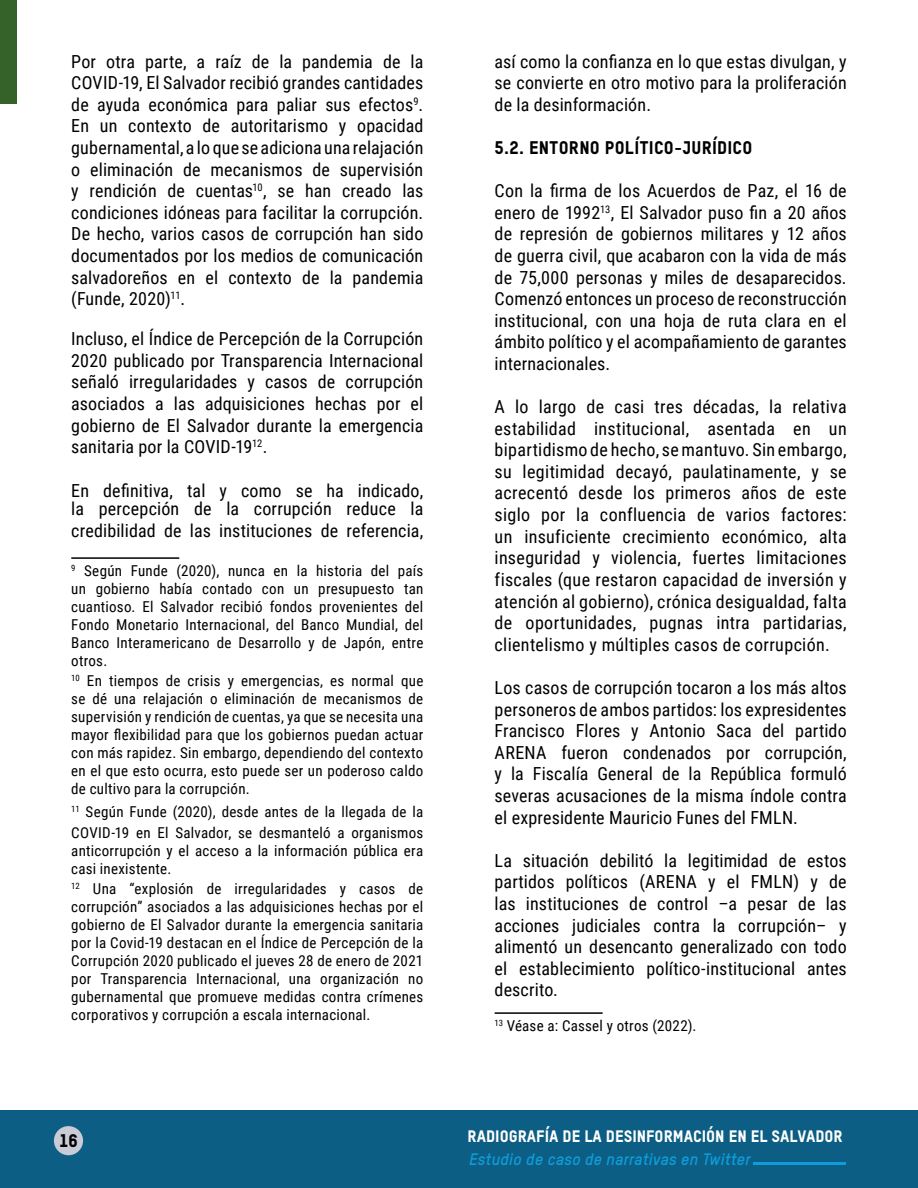
<style>
.page{position:relative;width:918px;height:1188px;background:#fff}
.page>*{position:absolute;margin:0;border:0;box-sizing:border-box;transform-origin:0 0}
.t1{font:18px/21.6px "Roboto Condensed";letter-spacing:.01em;color:#000;text-align:justify}
.t2{font:18px "Oxfam TSTARPRO Headline";letter-spacing:.015em;color:#000}
.t3{font:16.35px "Oxfam TSTARPRO Headline";color:#fff}
.t4{font:italic 700 16.35px "Oxfam TSTARPRO";color:#0f9cd8}
.t5{font:15px/18px "Roboto Condensed";letter-spacing:.02em;color:#000;text-align:justify}
</style>
<div class="page">
<div style="left:0;top:1110px;width:918px;height:78px;background:#0c5e84"></div>
<div style="left:54px;top:1126px;width:29px;height:29px;background:#c9cbd6;border-radius:50%"></div>
<hr style="left:753px;top:1162px;width:93px;height:3px;background:#0f9cd8">
<div style="left:0;top:0;width:17px;height:104px;background:#356229"></div>
<hr style="left:71px;top:557px;width:108px;height:2px;background:#000">
<hr style="left:495px;top:1012px;width:108px;height:2px;background:#000">
<p class="t1" style="left:71px;top:50px;width:354px">Por otra parte, a raíz de la pandemia de la COVID-19, El Salvador recibió grandes cantidades de ayuda económica para paliar sus efectos<sup>9</sup>.<br>En un contexto de autoritarismo y opacidad gubernamental, a lo que se adiciona una relajación o eliminación de mecanismos de supervisión y rendición de cuentas<sup>10</sup>, se han creado las condiciones idóneas para facilitar la corrupción.<br>De hecho, varios casos de corrupción han sido documentados por los medios de comunicación salvadoreños en el contexto de la pandemia (Funde, 2020)<sup>11</sup>.</p>
<p class="t1" style="left:71px;top:327px;width:354px">Incluso, el Índice de Percepción de la Corrupción 2020 publicado por Transparencia Internacional señaló irregularidades y casos de corrupción asociados a las adquisiciones hechas por el gobierno de El Salvador durante la emergencia sanitaria por la COVID-19<sup>12</sup>.</p>
<p class="t1" style="left:71px;top:480px;width:354px;line-height:18.6px">En definitiva, tal y como se ha indicado, la percepción de la corrupción reduce la</p>
<p class="t1" style="left:71px;top:519px;width:354px">credibilidad de las instituciones de referencia,</p>
<p class="t5" style="left:71px;top:561px;width:354px"><sup>9</sup> Según Funde (2020), nunca en la historia del país un gobierno había contado con un presupuesto tan cuantioso. El Salvador recibió fondos provenientes del Fondo Monetario Internacional, del Banco Mundial, del Banco Interamericano de Desarrollo y de Japón, entre otros.</p>
<p class="t5" style="left:71px;top:671px;width:354px"><sup>10</sup> En tiempos de crisis y emergencias, es normal que se dé una relajación o eliminación de mecanismos de supervisión y rendición de cuentas, ya que se necesita una mayor flexibilidad para que los gobiernos puedan actuar con más rapidez. Sin embargo, dependiendo del contexto en el que esto ocurra, esto puede ser un poderoso caldo de cultivo para la corrupción.</p>
<p class="t5" style="left:71px;top:801px;width:354px;line-height:21px"><sup>11</sup> Según Funde (2020), desde antes de la llegada de la<br>COVID-19 en El Salvador, se desmanteló a organismos</p>
<p class="t5" style="left:71px;top:841px;width:354px">anticorrupción y el acceso a la información pública era casi inexistente.</p>
<p class="t5" style="left:71px;top:880px;width:354px"><sup>12</sup> Una “explosión de irregularidades y casos de corrupción” asociados a las adquisiciones hechas por el gobierno de El Salvador durante la emergencia sanitaria por la Covid-19 destacan en el Índice de Percepción de la Corrupción 2020 publicado el jueves 28 de enero de 2021 por Transparencia Internacional, una organización no gubernamental que promueve medidas contra crímenes corporativos y corrupción a escala internacional.</p>
<p class="t2" style="left:59px;top:1129px;width:20px">16</p>
<p class="t1" style="left:495px;top:50px;width:354px">así como la confianza en lo que estas divulgan, y se convierte en otro motivo para la proliferación de la desinformación.</p>
<p class="t2" style="left:495px;top:136px;width:259px">5.2. ENTORNO POLÍTICO-JURÍDICO</p>
<p class="t1" style="left:495px;top:179px;width:354px">Con la firma de los Acuerdos de Paz, el 16 de enero de 1992<sup>13</sup>, El Salvador puso fin a 20 años de represión de gobiernos militares y 12 años de guerra civil, que acabaron con la vida de más de 75,000 personas y miles de desaparecidos.<br>Comenzó entonces un proceso de reconstrucción institucional, con una hoja de ruta clara en el ámbito político y el acompañamiento de garantes internacionales.</p>
<p class="t1" style="left:495px;top:395px;width:354px">A lo largo de casi tres décadas, la relativa estabilidad institucional, asentada en un bipartidismo de hecho, se mantuvo. Sin embargo, su legitimidad decayó, paulatinamente, y se acrecentó desde los primeros años de este siglo por la confluencia de varios factores: un insuficiente crecimiento económico, alta inseguridad y violencia, fuertes limitaciones fiscales (que restaron capacidad de inversión y atención al gobierno), crónica desigualdad, falta de oportunidades, pugnas intra partidarias, clientelismo y múltiples casos de corrupción.</p>
<p class="t1" style="left:495px;top:676px;width:354px">Los casos de corrupción tocaron a los más altos personeros de ambos partidos: los expresidentes Francisco Flores y Antonio Saca del partido ARENA fueron condenados por corrupción, y la Fiscalía General de la República formuló severas acusaciones de la misma índole contra el expresidente Mauricio Funes del FMLN.</p>
<p class="t1" style="left:495px;top:849px;width:354px">La situación debilitó la legitimidad de estos partidos políticos (ARENA y el FMLN) y de las instituciones de control –a pesar de las acciones judiciales contra la corrupción– y alimentó un desencanto generalizado con todo el establecimiento político-institucional antes descrito.</p>
<p class="t5" style="left:495px;top:1016px;width:203px"><sup>13</sup> Véase a: Cassel y otros (2022).</p>
<p class="t3" style="left:468px;top:1126px;width:377px">RADIOGRAFÍA DE LA DESINFORMACIÓN EN EL SALVADOR</p>
<p class="t4" style="left:469px;top:1150px;width:283px">Estudio de caso de narrativas en Twitter</p>
</div>
